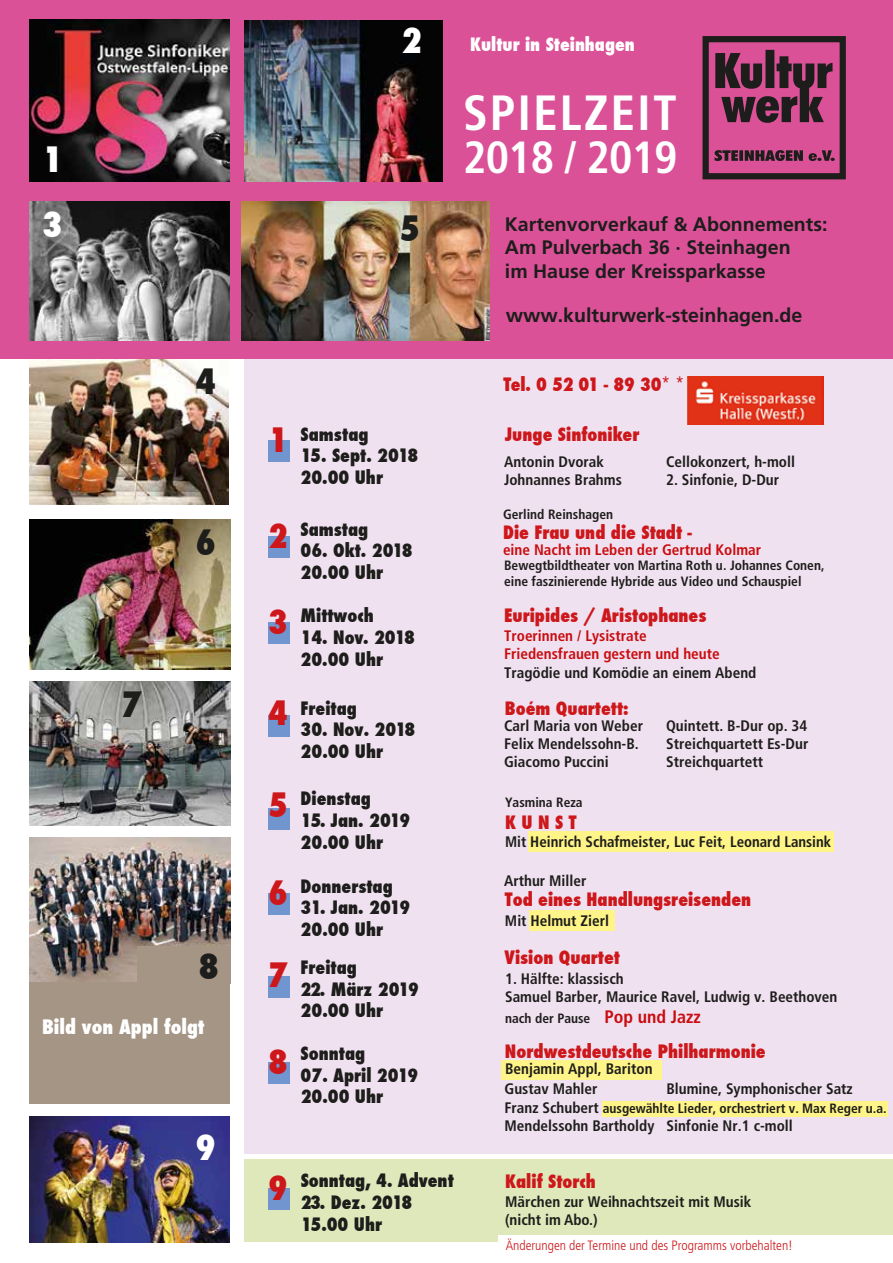
<style>
.page{position:relative;width:893px;height:1263px;background:#fff}
.page>*{position:absolute;margin:0;border:0;box-sizing:border-box;transform-origin:0 0}
.t1{font:700 condensed 49.5px "Frutiger";letter-spacing:.04em;color:#fff}
.t2{font:700 condensed 45px "Frutiger";letter-spacing:-.02em;color:#fff}
.t3{font:800 condensed 34.05px "Futura";color:#1d1d1b}
.t4{font:800 condensed 34.05px "Futura";color:#fff}
.t5{font:800 condensed 32.85px "Futura";color:#cd171a}
.t6{font:700 19.5px/23.4px "Frutiger";color:#1d1d1b}
.t7{font:800 condensed 19.5px "Futura";color:#fff}
.t8{font:800 condensed 18px/21.6px "Futura";color:#1d1d1b}
.t9{font:800 condensed 18px "Futura";color:#cd171a}
.t10{font:800 condensed 18px "Futura";color:#fff}
.t11{font:700 condensed 15.15px/18.3px "Frutiger";color:#1d1d1b}
.t12{font:700 condensed 15.15px/18.3px "Frutiger";color:#c90c0f}
.t13{font:700 condensed 13.5px/16.2px "Frutiger";color:#1d1d1b}
.t14{font:300 condensed 13.5px "Frutiger";color:#cd171a}
.s1{font-size:34.05px}
.s2{font-family:"Frutiger";font-weight:300;font-size:19.5px}
.s3{font-family:"Frutiger";font-weight:300;font-size:19.5px;color:#cb171a}
.s4{font-size:18px;color:#c90c0f}
.s5{font-size:15.15px}
</style>
<div class="page">
<img style="left:30px;top:358px;width:199px;height:147px">
<div style="left:244px;top:358px;width:649px;height:796px;background:#f0e1f0"></div>
<div style="left:245px;top:1160px;width:648px;height:82px;background:#dee8ba"></div>
<div style="left:268px;top:440px;width:21px;height:22px;background:#7196cf"></div>
<div style="left:268px;top:536px;width:22px;height:21px;background:#7196cf"></div>
<div style="left:268px;top:622px;width:21px;height:21px;background:#7196cf"></div>
<div style="left:268px;top:715px;width:21px;height:21px;background:#7196cf"></div>
<div style="left:268px;top:808px;width:21px;height:21px;background:#7196cf"></div>
<div style="left:268px;top:893px;width:21px;height:22px;background:#7196cf"></div>
<div style="left:268px;top:976px;width:21px;height:21px;background:#7196cf"></div>
<div style="left:268px;top:1062px;width:21px;height:22px;background:#7196cf"></div>
<div style="left:268px;top:1188px;width:21px;height:21px;background:#7196cf"></div>
<div style="left:0;top:0;width:893px;height:358px;background:#db5197"></div>
<svg style="left:715px;top:50px;width:117px;height:73px"></svg>
<svg style="left:714px;top:150px;width:121px;height:11px"></svg>
<div style="left:702px;top:36px;width:144px;height:143px;border:6px solid #1d1d1b"></div>
<div style="left:498px;top:1235px;width:395px;height:28px;background:#fff"></div>
<div style="left:528px;top:831px;width:305px;height:20px;background:#fff487"></div>
<img style="left:688px;top:377px;width:135px;height:47px">
<div style="left:529px;top:910px;width:85px;height:20px;background:#fff487"></div>
<img style="left:29px;top:838px;width:201px;height:144px">
<img style="left:29px;top:681px;width:201px;height:144px">
<img style="left:29px;top:519px;width:201px;height:151px">
<img style="left:29px;top:20px;width:200px;height:161px">
<img style="left:244px;top:20px;width:198px;height:161px">
<img style="left:30px;top:202px;width:200px;height:139px">
<div style="left:137px;top:946px;width:93px;height:38px;background:#a49585"></div>
<img style="left:29px;top:1117px;width:201px;height:125px">
<div style="left:501px;top:1060px;width:160px;height:19px;background:#fff487"></div>
<div style="left:602px;top:1101px;width:286px;height:15px;background:#fff487"></div>
<img style="left:242px;top:202px;width:247px;height:139px">
<div style="left:29px;top:982px;width:201px;height:121px;background:#a49585"></div>
<h3 class="t4" style="left:42px;top:136px;width:22px">1</h3>
<h3 class="t4" style="left:42px;top:201px;width:22px">3</h3>
<h3 class="t3" style="left:122px;top:681px;width:22px">7</h3>
<h3 class="t3" style="left:196px;top:358px;width:22px">4</h3>
<h3 class="t3" style="left:196px;top:519px;width:22px">6</h3>
<h3 class="t3" style="left:198px;top:943px;width:22px">8</h3>
<p class="t7" style="left:42px;top:1014px;width:164px">Bild von Appl folgt</p>
<h3 class="t4" style="left:196px;top:1124px;width:22px">9</h3>
<h3 class="t4" style="left:401px;top:17px;width:22px">2</h3>
<p class="t10" style="left:409px;top:32px;width:227px"><span class="s1">8</span> Kultur in Steinhagen</p>
<h3 class="t3" style="left:400px;top:206px;width:22px">5</h3>
<h1 class="t1" style="left:463px;top:84px;width:215px">SPIELZEIT</h1>
<h2 class="t2" style="left:463px;top:130px;width:216px">2018 / 2019</h2>
<p class="t6" style="left:505px;top:212px;width:324px">Kartenvorverkauf &amp; Abonnements:<br>Am Pulverbach 36 · Steinhagen<br>im Hause der Kreissparkasse</p>
<p class="t6" style="left:506px;top:303px;width:298px">www.kulturwerk-steinhagen.de</p>
<h3 class="t5" style="left:268px;top:417px;width:21px">1</h3>
<h3 class="t5" style="left:268px;top:513px;width:21px">2</h3>
<h3 class="t5" style="left:268px;top:599px;width:21px">3</h3>
<h3 class="t5" style="left:268px;top:691px;width:21px">4</h3>
<h3 class="t5" style="left:268px;top:783px;width:21px">5</h3>
<h3 class="t5" style="left:268px;top:870px;width:21px">6</h3>
<h3 class="t5" style="left:268px;top:953px;width:21px">7</h3>
<h3 class="t5" style="left:268px;top:1039px;width:21px">8</h3>
<p class="t8" style="left:301px;top:423px;width:69px">Samstag</p>
<p class="t8" style="left:301px;top:445px;width:119px">15. Sept. 2018<br>20.00 Uhr</p>
<p class="t8" style="left:301px;top:518px;width:69px">Samstag</p>
<p class="t8" style="left:301px;top:540px;width:114px">06. Okt. 2018<br>20.00 Uhr</p>
<p class="t8" style="left:301px;top:605px;width:75px">Mittwoch</p>
<p class="t8" style="left:301px;top:626px;width:116px">14. Nov. 2018<br>20.00 Uhr</p>
<p class="t8" style="left:301px;top:697px;width:58px">Freitag</p>
<p class="t8" style="left:301px;top:719px;width:116px">30. Nov. 2018<br>20.00 Uhr</p>
<p class="t8" style="left:301px;top:788px;width:72px">Dienstag</p>
<p class="t8" style="left:301px;top:809px;width:111px">15. Jan. 2019<br>20.00 Uhr</p>
<p class="t8" style="left:301px;top:875px;width:94px">Donnerstag</p>
<p class="t8" style="left:301px;top:897px;width:111px">31. Jan. 2019<br>20.00 Uhr</p>
<p class="t8" style="left:301px;top:957px;width:58px">Freitag</p>
<p class="t8" style="left:301px;top:978px;width:120px">22. März 2019<br>20.00 Uhr</p>
<p class="t8" style="left:301px;top:1043px;width:66px">Sonntag</p>
<p class="t8" style="left:301px;top:1064px;width:119px">07. April 2019<br>20.00 Uhr</p>
<h3 class="t5" style="left:268px;top:1165px;width:21px">9</h3>
<p class="t8" style="left:301px;top:1170px;width:155px">Sonntag, 4. Advent</p>
<p class="t8" style="left:301px;top:1191px;width:113px">23. Dez. 2018<br>15.00 Uhr</p>
<p class="t9" style="left:504px;top:372px;width:182px">Tel. 0 52 01 - 89 30<span class="s2">*</span> <span class="s3">*</span></p>
<p class="t9" style="left:505px;top:422px;width:136px">Junge Sinfoniker</p>
<p class="t11" style="left:504px;top:452px;width:102px">Antonin Dvorak</p>
<p class="t11" style="left:666px;top:452px;width:130px">Cellokonzert, h-moll</p>
<p class="t11" style="left:504px;top:470px;width:119px">Johnannes Brahms</p>
<p class="t11" style="left:666px;top:470px;width:115px">2. Sinfonie, D-Dur</p>
<p class="t9" style="left:503px;top:520px;width:191px">Die Frau und die Stadt -</p>
<p class="t13" style="left:503px;top:506px;width:112px">Gerlind Reinshagen</p>
<p class="t12" style="left:503px;top:541px;width:260px">eine Nacht im Leben der Gertrud Kolmar</p>
<p class="t13" style="left:504px;top:557px;width:322px">Bewegtbildtheater von Martina Roth u. Johannes Conen, eine faszinierende Hybride aus Video und Schauspiel</p>
<p class="t9" style="left:504px;top:603px;width:204px">Euripides / Aristophanes</p>
<p class="t12" style="left:504px;top:626px;width:217px">Troerinnen / Lysistrate<br>Friedensfrauen gestern und heute</p>
<p class="t11" style="left:504px;top:664px;width:254px">Tragödie und Komödie an einem Abend</p>
<p class="t9" style="left:505px;top:696px;width:125px">Boém Quartett:</p>
<p class="t11" style="left:504px;top:716px;width:140px">Carl Maria von Weber</p>
<p class="t11" style="left:666px;top:716px;width:143px">Quintett. B-Dur op. 34</p>
<p class="t11" style="left:504px;top:735px;width:136px">Felix Mendelssohn-B.</p>
<p class="t11" style="left:666px;top:735px;width:144px">Streichquartett Es-Dur</p>
<p class="t11" style="left:504px;top:753px;width:106px">Giacomo Puccini</p>
<p class="t11" style="left:666px;top:753px;width:98px">Streichquartett</p>
<p class="t13" style="left:505px;top:795px;width:79px">Yasmina Reza</p>
<p class="t9" style="left:505px;top:810px;width:73px">K U N S T</p>
<p class="t11" style="left:505px;top:832px;width:328px">Mit Heinrich Schafmeister, Luc Feit, Leonard Lansink</p>
<p class="t11" style="left:504px;top:872px;width:84px">Arthur Miller</p>
<p class="t9" style="left:505px;top:887px;width:248px">Tod eines Handlungsreisenden</p>
<p class="t11" style="left:505px;top:912px;width:106px">Mit Helmut Zierl</p>
<p class="t9" style="left:504px;top:945px;width:117px">Vision Quartet</p>
<p class="t11" style="left:505px;top:969px;width:334px">1. Hälfte: klassisch<br>Samuel Barber, Maurice Ravel, Ludwig v. Beethoven</p>
<p class="t13" style="left:505px;top:1010px;width:197px">nach der Pause <span class="s4">Pop und Jazz</span></p>
<p class="t9" style="left:505px;top:1039px;width:262px">Nordwestdeutsche Philharmonie</p>
<p class="t11" style="left:505px;top:1059px;width:149px">Benjamin Appl, Bariton</p>
<p class="t13" style="left:504px;top:1100px;width:384px"><span class="s5">Franz Schubert</span> ausgewählte Lieder, orchestriert v. Max Reger u.a.</p>
<p class="t11" style="left:504px;top:1080px;width:94px">Gustav Mahler</p>
<p class="t11" style="left:666px;top:1080px;width:188px">Blumine, Symphonischer Satz</p>
<p class="t11" style="left:504px;top:1116px;width:290px">Mendelssohn Bartholdy Sinfonie Nr.1 c-moll</p>
<p class="t9" style="left:505px;top:1169px;width:92px">Kalif Storch</p>
<p class="t11" style="left:505px;top:1192px;width:248px">Märchen zur Weihnachtszeit mit Musik (nicht im Abo.)</p>
<p class="t14" style="left:506px;top:1238px;width:289px">Änderungen der Termine und des Programms vorbehalten!</p>
</div>
